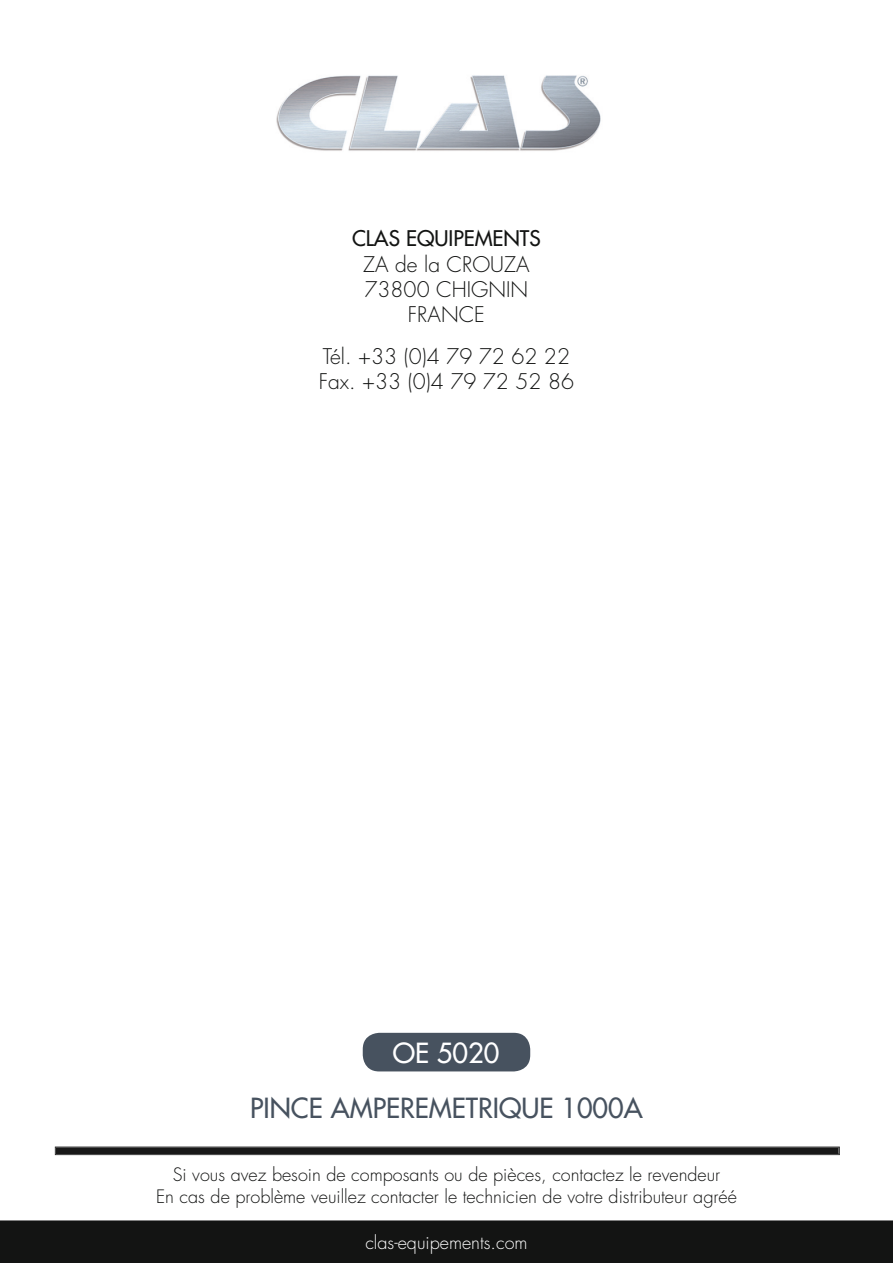
<style>
.page{position:relative;width:893px;height:1263px;background:#fff}
.page>*{position:absolute;margin:0;border:0;box-sizing:border-box;transform-origin:0 0}
.t1{font:500 27px "Futura Std";color:#47525f}
.t2{font:500 27px "Futura Std";color:#fff}
.t3{font:300 21px/25.2px "Futura Std";color:#131413;text-align:center}
.t4{font:500 21px "Futura Std";color:#131413}
.t5{font:300 18px/21.6px "Futura Std";color:#131413;text-align:center}
.t6{font:300 18px "Futura Std";color:#fff}
</style>
<div class="page">
<div style="left:1px;top:1221px;width:891px;height:41px;background:#131413"></div>
<div style="left:0;top:1220px;width:893px;height:43px;border:2px solid #131413"></div>
<div style="left:361px;top:1031px;width:171px;height:42px;background:#47525f;border-radius:18px"></div>
<div style="left:360px;top:1030px;width:173px;height:44px;border:3px solid #fff;border-radius:18px"></div>
<svg style="left:55px;top:1146px;width:785px;height:9px;background:#333"></svg>
<img style="left:276px;top:75px;width:325px;height:76px">
<p class="t4" style="left:352px;top:226px;width:190px">CLAS EQUIPEMENTS</p>
<p class="t3" style="left:363px;top:252px;width:168px">ZA de la CROUZA<br>73800 CHIGNIN<br>FRANCE</p>
<p class="t3" style="left:319px;top:345px;width:257px;text-align:left">Tél. +33 (0)4 79 72 62 22<br>Fax. +33 (0)4 79 72 52 86</p>
<h1 class="t2" style="left:393px;top:1036px;width:108px">OE 5020</h1>
<h1 class="t1" style="left:250px;top:1091px;width:394px">PINCE AMPEREMETRIQUE 1000A</h1>
<p class="t5" style="left:156px;top:1164px;width:582px">Si vous avez besoin de composants ou de pièces, contactez le revendeur<br>En cas de problème veuillez contacter le technicien de votre distributeur agréé</p>
<p class="t6" style="left:365px;top:1232px;width:164px">clas-equipements.com</p>
</div>
